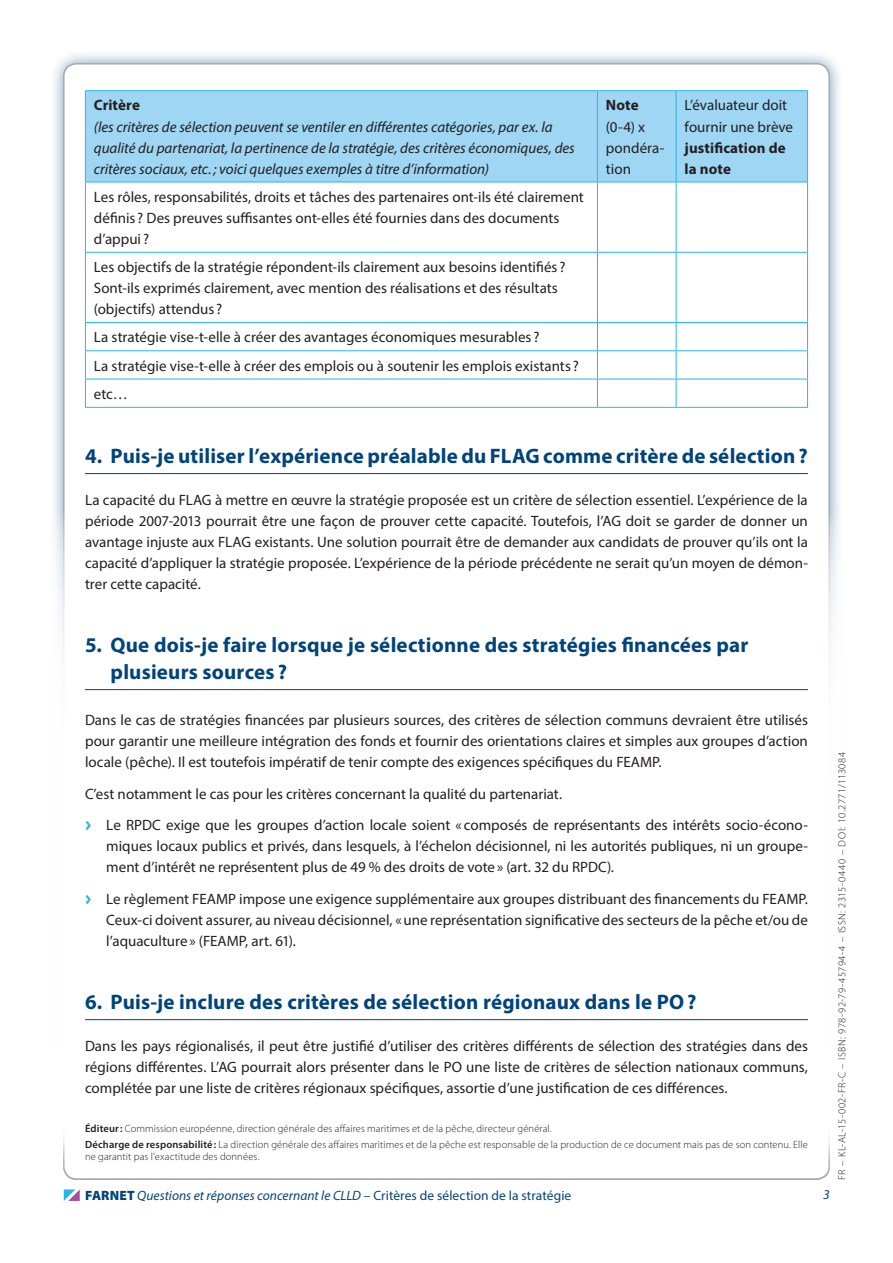
<style>
.page{position:relative;width:893px;height:1263px;background:#fff}
.page>*{position:absolute;margin:0;border:0;box-sizing:border-box;transform-origin:0 0}
.t1{font:700 21px/27px "Myriad Pro";letter-spacing:.01em;color:#00447b}
.t2{font:15px/21px "Myriad Pro";color:#231f20}
.t3{font:italic 15px/21px "Myriad Pro";letter-spacing:-.005em;color:#231f20}
.t4{font:700 15px/21px "Myriad Pro";letter-spacing:.005em;color:#231f20}
.t5{font:italic 13.5px "Myriad Pro";color:#00447b}
.t6{font:300 10.5px/16.2px "Myriad Pro";letter-spacing:.01em;color:#231f20}
.t7{font:300 10.5px "Myriad Pro";letter-spacing:.045em;color:#231f20}
.s1{font-family:"Meta Plus Bold Caps";color:#26b6ea}
.s2{font-weight:600}
.s3{font-weight:900;font-style:normal}
.s4{font-style:normal}
</style>
<div class="page">
<div style="left:49px;top:49px;width:795px;height:1165px;background:#00447b;opacity:.5"></div>
<div style="left:64px;top:64px;width:765px;height:1135px;background:#fff;border-radius:13px"></div>
<div style="left:0;top:510px;width:893px;height:753px;background:#fff"></div>
<svg style="left:64px;top:1189px;width:16px;height:12px"></svg>
<svg style="left:63px;top:1137px;width:767px;height:43px"></svg>
<hr style="left:85px;top:473px;width:723px;height:1px;background:#00447b">
<hr style="left:85px;top:689px;width:723px;height:1px;background:#00447b">
<hr style="left:85px;top:1019px;width:723px;height:1px;background:#00447b">
<div style="left:86px;top:91px;width:721px;height:91px;background:#9fd6f4"></div>
<hr style="left:85px;top:90px;width:512px;height:1px;background:#26b6ea">
<hr style="left:85px;top:91px;width:1px;height:91px;background:#26b6ea">
<hr style="left:597px;top:90px;width:79px;height:1px;background:#26b6ea">
<hr style="left:597px;top:91px;width:1px;height:91px;background:#26b6ea">
<hr style="left:676px;top:90px;width:132px;height:1px;background:#26b6ea">
<hr style="left:676px;top:91px;width:1px;height:91px;background:#26b6ea">
<hr style="left:807px;top:91px;width:1px;height:91px;background:#26b6ea">
<hr style="left:85px;top:182px;width:512px;height:1px;background:#26b6ea">
<hr style="left:85px;top:182px;width:1px;height:70px;background:#26b6ea">
<hr style="left:597px;top:182px;width:79px;height:1px;background:#26b6ea">
<hr style="left:597px;top:182px;width:1px;height:70px;background:#26b6ea">
<hr style="left:676px;top:182px;width:132px;height:1px;background:#26b6ea">
<hr style="left:676px;top:182px;width:1px;height:70px;background:#26b6ea">
<hr style="left:807px;top:182px;width:1px;height:70px;background:#26b6ea">
<hr style="left:85px;top:252px;width:512px;height:1px;background:#26b6ea">
<hr style="left:85px;top:253px;width:1px;height:69px;background:#26b6ea">
<hr style="left:597px;top:252px;width:79px;height:1px;background:#26b6ea">
<hr style="left:597px;top:253px;width:1px;height:69px;background:#26b6ea">
<hr style="left:676px;top:252px;width:132px;height:1px;background:#26b6ea">
<hr style="left:676px;top:253px;width:1px;height:69px;background:#26b6ea">
<hr style="left:807px;top:253px;width:1px;height:69px;background:#26b6ea">
<hr style="left:85px;top:322px;width:512px;height:1px;background:#26b6ea">
<hr style="left:597px;top:322px;width:79px;height:1px;background:#26b6ea">
<hr style="left:676px;top:322px;width:132px;height:1px;background:#26b6ea">
<hr style="left:85px;top:350px;width:512px;height:1px;background:#26b6ea">
<hr style="left:597px;top:350px;width:79px;height:1px;background:#26b6ea">
<hr style="left:676px;top:350px;width:132px;height:1px;background:#26b6ea">
<hr style="left:85px;top:379px;width:512px;height:1px;background:#26b6ea">
<svg style="left:85px;top:323px;width:1px;height:84px"></svg>
<hr style="left:597px;top:379px;width:79px;height:1px;background:#26b6ea">
<svg style="left:597px;top:323px;width:1px;height:84px"></svg>
<hr style="left:676px;top:379px;width:132px;height:1px;background:#26b6ea">
<svg style="left:676px;top:323px;width:1px;height:84px"></svg>
<svg style="left:807px;top:323px;width:1px;height:84px"></svg>
<hr style="left:85px;top:407px;width:512px;height:1px;background:#26b6ea">
<hr style="left:597px;top:407px;width:79px;height:1px;background:#26b6ea">
<hr style="left:676px;top:407px;width:132px;height:1px;background:#26b6ea">
<p class="t4" style="left:94px;top:94px;width:48px">Critère</p>
<p class="t3" style="left:94px;top:116px;width:482px">(les critères de sélection peuvent se ventiler en différentes catégories, par ex. la qualité du partenariat, la pertinence de la stratégie, des critères économiques, des critères sociaux, etc. ; voici quelques exemples à titre d’information)</p>
<p class="t2" style="left:94px;top:186px;width:491px">Les rôles, responsabilités, droits et tâches des partenaires ont-ils été clairement définis ? Des preuves suffisantes ont-elles été fournies dans des documents d’appui ?</p>
<p class="t2" style="left:94px;top:256px;width:473px">Les objectifs de la stratégie répondent-ils clairement aux besoins identifiés ?<br>Sont-ils exprimés clairement, avec mention des réalisations et des résultats (objectifs) attendus ?</p>
<p class="t2" style="left:94px;top:323px;width:486px;line-height:28.2px">La stratégie vise-t-elle à créer des avantages économiques mesurables ?<br>La stratégie vise-t-elle à créer des emplois ou à soutenir les emplois existants ? etc…</p>
<p class="t4" style="left:606px;top:94px;width:34px">Note</p>
<p class="t2" style="left:606px;top:116px;width:60px">(0-4) x pondéra&shy;tion</p>
<p class="t2" style="left:685px;top:95px;width:110px">L’évaluateur doit fournir une brève</p>
<p class="t4" style="left:685px;top:136px;width:102px">justification de la note</p>
<h1 class="t1" style="left:85px;top:441px;width:724px">4. Puis-je utiliser l’expérience préalable du FLAG comme critère de sélection ?</h1>
<p class="t2" style="left:85px;top:489px;width:724px;text-align:justify">La capacité du FLAG à mettre en œuvre la stratégie proposée est un critère de sélection essentiel. L’expérience de la période 2007-2013 pourrait être une façon de prouver cette capacité. Toutefois, l’AG doit se garder de donner un avantage injuste aux FLAG existants. Une solution pourrait être de demander aux candidats de prouver qu’ils ont la capacité d’appliquer la stratégie proposée. L’expérience de la période précédente ne serait qu’un moyen de démon&shy;trer cette capacité.</p>
<h1 class="t1" style="left:111px;top:630px;width:639px;text-indent:-26px">5. Que dois-je faire lorsque je sélectionne des stratégies financées par plusieurs sources ?</h1>
<p class="t2" style="left:85px;top:709px;width:724px;text-align:justify">Dans le cas de stratégies financées par plusieurs sources, des critères de sélection communs devraient être utilisés pour garantir une meilleure intégration des fonds et fournir des orientations claires et simples aux groupes d’action locale (pêche). Il est toutefois impératif de tenir compte des exigences spécifiques du FEAMP.</p>
<p class="t2" style="left:85px;top:778px;width:724px;line-height:31.5px">C’est notamment le cas pour les critères concernant la qualité du partenariat.<br><span class="s1">&gt;</span> Le RPDC exige que les groupes d’action locale soient « composés de représentants des intérêts socio-écono-</p>
<p class="t2" style="left:106px;top:835px;width:703px">miques locaux publics et privés, dans lesquels, à l’échelon décisionnel, ni les autorités publiques, ni un groupe&shy;ment d’intérêt ne représentent plus de 49 % des droits de vote» (art. 32 du RPDC).</p>
<p class="t2" style="left:106px;top:888px;width:703px;text-align:justify;text-indent:-21px"><span class="s1">&gt;</span> Le règlement FEAMP impose une exigence supplémentaire aux groupes distribuant des financements du FEAMP.<br>Ceux-ci doivent assurer, au niveau décisionnel, «une représentation significative des secteurs de la pêche et/ou de l’aquaculture» (FEAMP, art. 61).</p>
<h1 class="t1" style="left:85px;top:987px;width:613px">6. Puis-je inclure des critères de sélection régionaux dans le PO ?</h1>
<p class="t2" style="left:85px;top:1035px;width:724px;text-align:justify">Dans les pays régionalisés, il peut être justifié d’utiliser des critères différents de sélection des stratégies dans des régions différentes. L’AG pourrait alors présenter dans le PO une liste de critères de sélection nationaux communs, complétée par une liste de critères régionaux spécifiques, assortie d’une justification de ces différences.</p>
<p class="t6" style="left:85px;top:1120px;width:724px"><span class="s2">Éditeur:</span> Commission européenne, direction générale des affaires maritimes et de la pêche, directeur général.<br><span class="s2">Décharge de responsabilité:</span> La direction générale des affaires maritimes et de la pêche est responsable de la production de ce document mais pas de son contenu. Elle</p>
<p class="t6" style="left:85px;top:1148px;width:176px">ne garantit pas l’exactitude des données.</p>
<p class="t5" style="left:85px;top:1187px;width:488px"><span class="s3">FARNET</span> Questions et réponses concernant le CLLD <span class="s4">– Critères de sélection de la stratégie</span></p>
<p class="t5" style="left:823px;top:1186px;width:8px">3</p>
<p class="t7" style="left:836px;top:1180px;width:430px;rotate:-90deg">FR – KL-AL-15-002-FR-C – ISBN: 978-92-79-45794-4 – ISSN: 2315-0440 – DOI: 10.2771/113084</p>
</div>
